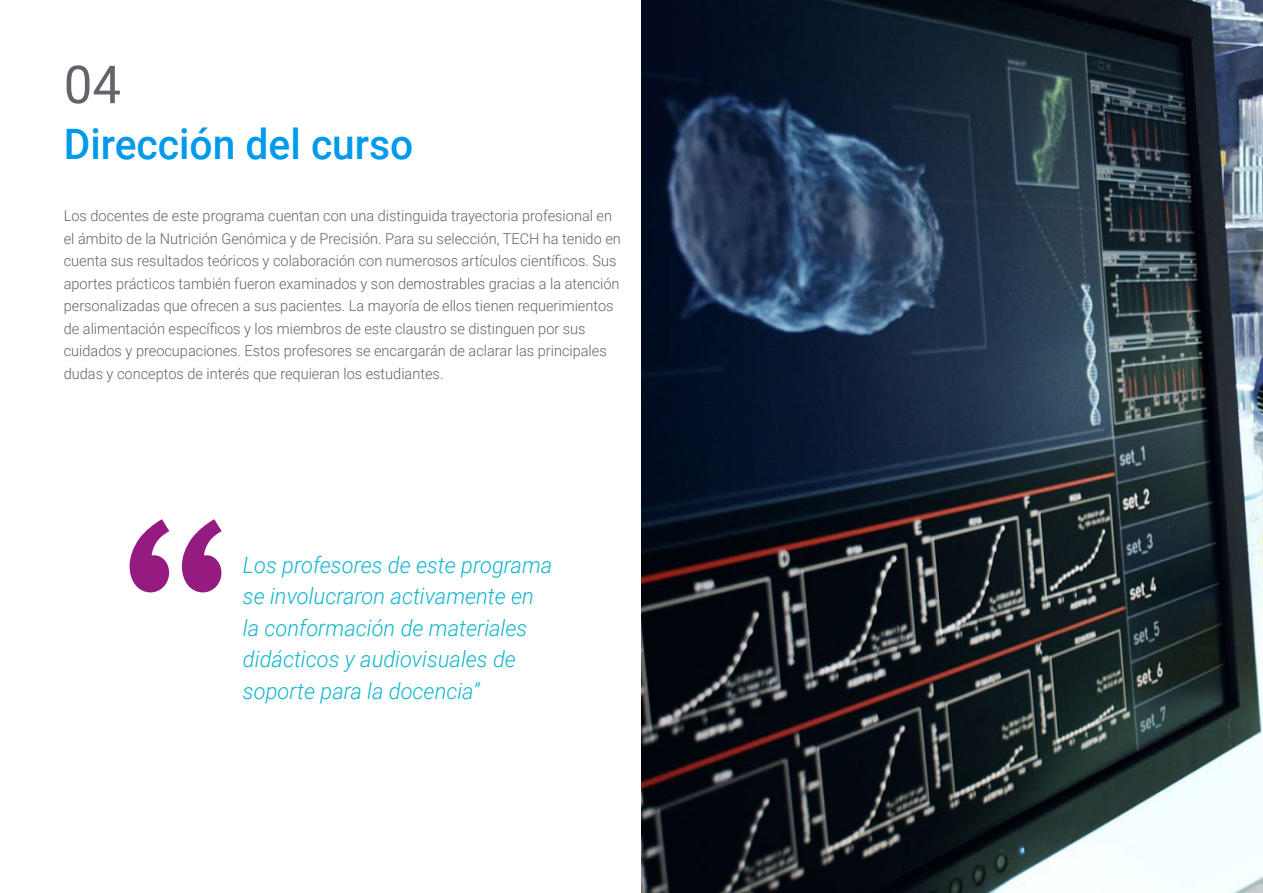
<style>
.page{position:relative;width:1263px;height:893px;background:#fff}
.page>*{position:absolute;margin:0;border:0;box-sizing:border-box;transform-origin:0 0}
.t1{font:52.5px "Roboto";color:#61646a}
.t2{font:500 42px "Roboto";color:#009aeb}
.t3{font:italic 300 22.5px/31.5px "Roboto";color:#0fb6cf}
.t4{font:300 15px/22.5px "Roboto";color:#61646a}
</style>
<div class="page">
<img style="left:641px;top:0;width:622px;height:893px">
<svg style="left:130px;top:519px;width:92px;height:73px"></svg>
<h1 class="t1" style="left:64px;top:48px;width:59px">04</h1>
<h2 class="t2" style="left:64px;top:115px;width:351px">Dirección del curso</h2>
<p class="t4" style="left:64px;top:204px;width:559px">Los docentes de este programa cuentan con una distinguida trayectoria profesional en el ámbito de la Nutrición Genómica y de Precisión. Para su selección, TECH ha tenido en cuenta sus resultados teóricos y colaboración con numerosos artículos científicos. Sus aportes prácticos también fueron examinados y son demostrables gracias a la atención personalizadas que ofrecen a sus pacientes. La mayoría de ellos tienen requerimientos de alimentación específicos y los miembros de este claustro se distinguen por sus cuidados y preocupaciones. Estos profesores se encargarán de aclarar las principales dudas y conceptos de interés que requieran los estudiantes.</p>
<h3 class="t3" style="left:243px;top:548px;width:311px">Los profesores de este programa se involucraron activamente en la conformación de materiales didácticos y audiovisuales de soporte para la docencia”</h3>
</div>
